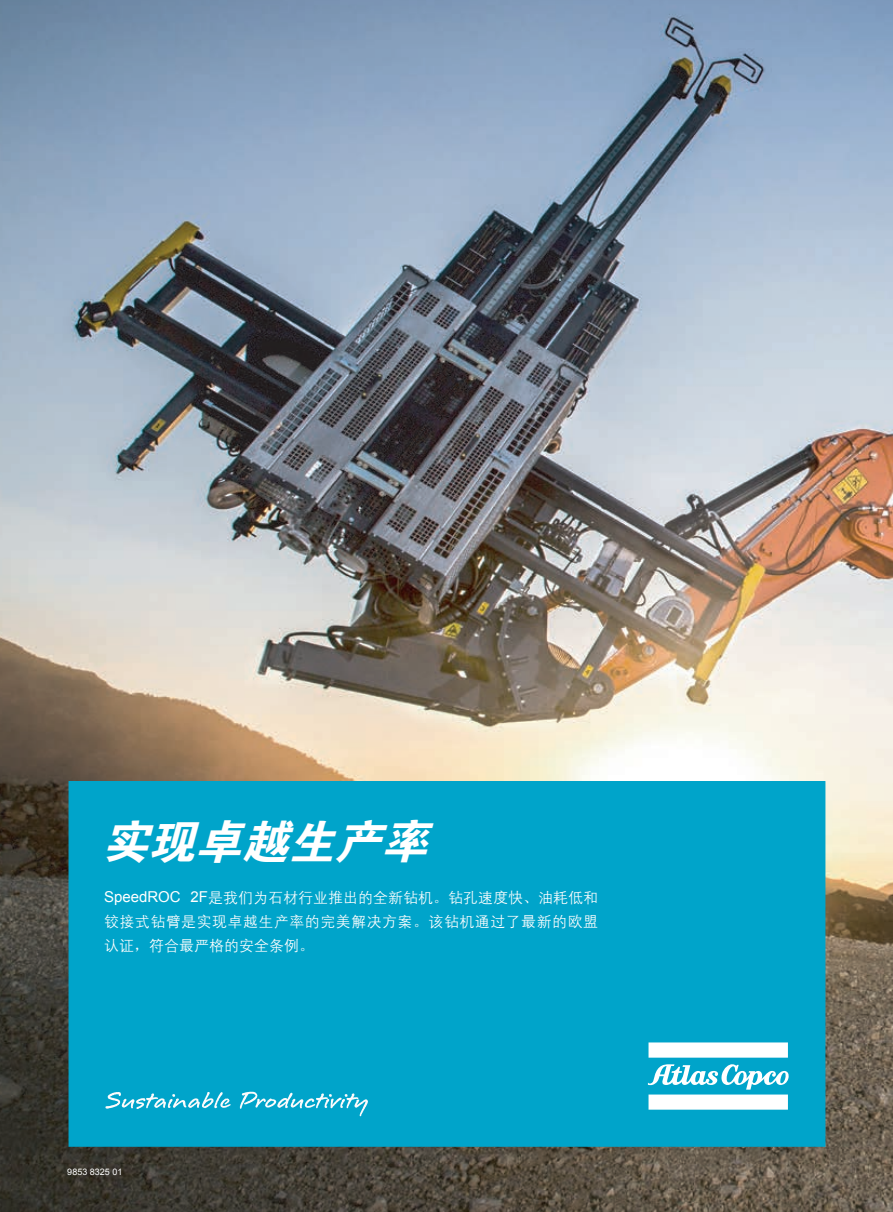
<style>
.page{position:relative;width:893px;height:1212px;background:#fff}
.page>*{position:absolute;margin:0;border:0;box-sizing:border-box;transform-origin:0 0}
.t1{font:italic 46.5px "FZDHTJW GB1 0";color:#fff}
.t2{font:15px/24px "H Yg 2 gj";letter-spacing:.03em;color:#fff;text-align:justify}
.Captions{font:9px "Arial";color:#fff}
.s1{font-family:"Arial"}
.s2{font-family:"Sim Sun"}
</style>
<div class="page">
<img style="left:0;top:0;width:893px;height:1212px">
<div style="left:69px;top:782px;width:756px;height:364px;background:#00a4ca"></div>
<div style="left:69px;top:781px;width:756px;height:366px;border:2px solid #00a4ca"></div>
<svg style="left:648px;top:1042px;width:140px;height:15px;background:#f5fbfd"></svg>
<svg style="left:648px;top:1064px;width:141px;height:45px"></svg>
<svg style="left:105px;top:1092px;width:126px;height:17px"></svg>
<svg style="left:240px;top:1092px;width:128px;height:24px"></svg>
<p class="t1" style="left:102px;top:817px;width:341px">实现卓越生产率</p>
<p class="t2" style="left:104px;top:886px;width:496px"><span class="s1">SpeedROC 2F</span>是我们为石材行业推出的全新钻机<span class="s2">。</span>钻孔速度快<span class="s2">、</span>油耗低和铰接式钻臂是实现卓越生产率的完美解决方案<span class="s2">。</span>该钻机通过了最新的欧盟认证<span class="s2">，</span>符合最严格的安全条例<span class="s2">。</span></p>
<p class="Captions" style="left:67px;top:1165px;width:57px">9853 8325 01</p>
</div>
